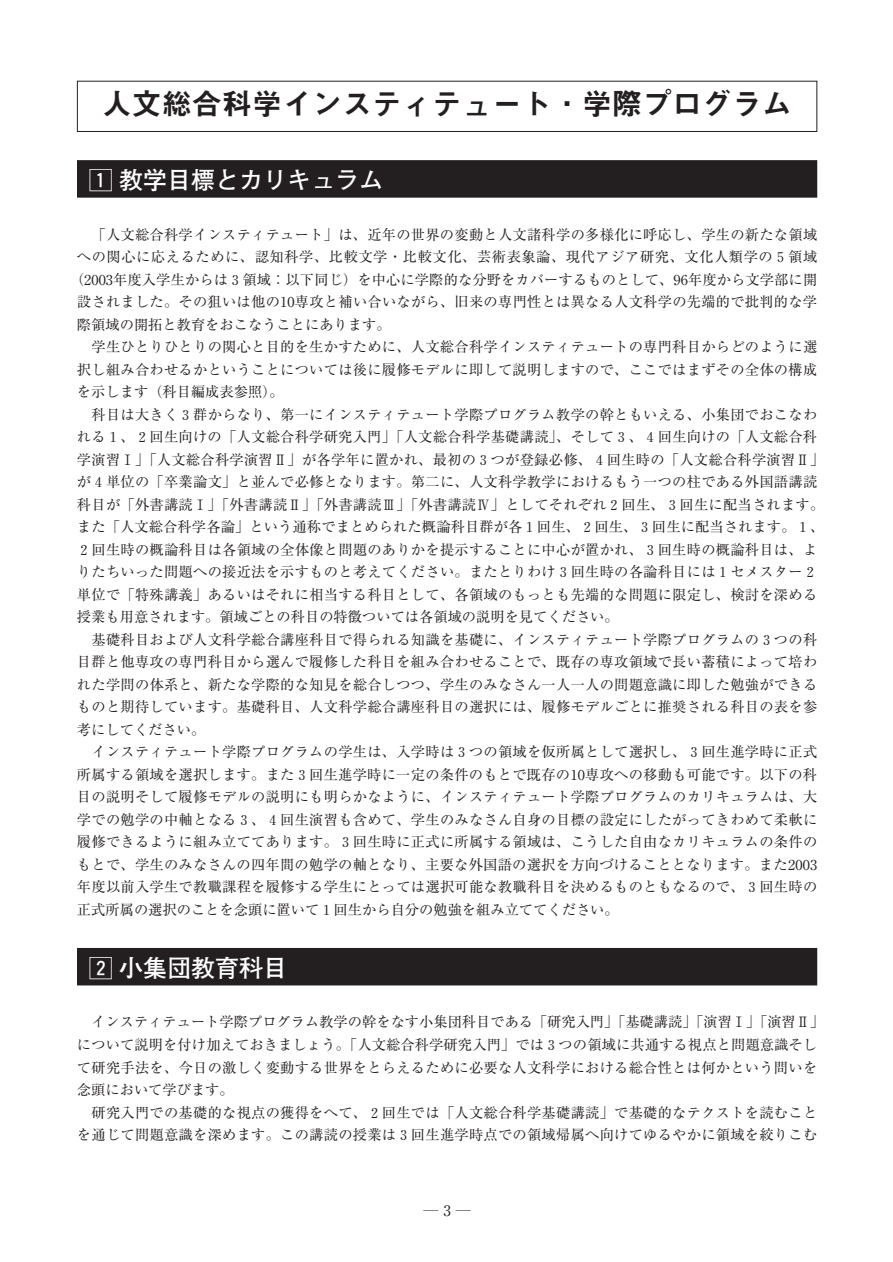
<style>
.page{position:relative;width:893px;height:1262px;background:#fff}
.page>*{position:absolute;margin:0;border:0;box-sizing:border-box;transform-origin:0 0}
.t1{font:30px "Midashi Go MB31";color:#231f20}
.t2{font:700 24px "Futo Go B101";color:#fff}
.t3{font:15px "Ryumin";color:#231f20}
.t4{font:14.25px/22.5px "Ryumin";letter-spacing:.02em;color:#231f20}
.t5{font:14.25px "Ryumin";color:#231f20}
.t6{font:14.25px "Ryumin";letter-spacing:.04em;color:#231f20}
.s1{font-family:"Ftgfr Alpha";font-weight:400}
</style>
<div class="page">
<div style="left:77px;top:160px;width:740px;height:38px;background:#231f20"></div>
<div style="left:77px;top:948px;width:740px;height:37px;background:#231f20"></div>
<div style="left:77px;top:81px;width:740px;height:51px;border:1px solid #231f20"></div>
<h1 class="t1" style="left:102px;top:93px;width:691px">人文総合科学インスティテュート・学際プログラム</h1>
<h2 class="t2" style="left:89px;top:171px;width:295px"><span class="s1">¡</span> 教学目標とカリキュラム</h2>
<p class="t4" style="left:91px;top:225px;width:727px">「人文総合科学インスティテュート」は、近年の世界の変動と人文諸科学の多様化に呼応し、学生の新たな領域</p>
<p class="t6" style="left:77px;top:252px;width:741px">への関心に応えるために、認知科学、比較文学・比較文化、芸術表象論、現代アジア研究、文化人類学の５領域</p>
<p class="t4" style="left:70px;top:270px;width:749px">（2003年度入学生からは３領域：以下同じ）を中心に学際的な分野をカバーするものとして、96年度から文学部に開</p>
<p class="t4" style="left:77px;top:292px;width:741px">設されました。その狙いは他の10専攻と補い合いながら、旧来の専門性とは異なる人文科学の先端的で批判的な学</p>
<p class="t5" style="left:77px;top:319px;width:315px">際領域の開拓と教育をおこなうことにあります。</p>
<p class="t4" style="left:91px;top:337px;width:727px">学生ひとりひとりの関心と目的を生かすために、人文総合科学インスティテュートの専門科目からどのように選</p>
<p class="t4" style="left:77px;top:360px;width:741px">択し組み合わせるかということについては後に履修モデルに即して説明しますので、ここではまずその全体の構成</p>
<p class="t5" style="left:77px;top:387px;width:208px">を示します（科目編成表参照）。</p>
<p class="t4" style="left:91px;top:405px;width:727px">科目は大きく３群からなり、第一にインスティテュート学際プログラム教学の幹ともいえる、小集団でおこなわ</p>
<p class="t4" style="left:77px;top:427px;width:741px">れる１、２回生向けの「人文総合科学研究入門」「人文総合科学基礎講読」、そして３、４回生向けの「人文総合科</p>
<p class="t4" style="left:77px;top:450px;width:748px">学演習Ⅰ」「人文総合科学演習Ⅱ」が各学年に置かれ、最初の３つが登録必修、４回生時の「人文総合科学演習Ⅱ」</p>
<p class="t4" style="left:77px;top:472px;width:741px">が４単位の「卒業論文」と並んで必修となります。第二に、人文科学教学におけるもう一つの柱である外国語講読</p>
<p class="t4" style="left:77px;top:495px;width:748px">科目が「外書講読Ⅰ」「外書講読Ⅱ」「外書講読Ⅲ」「外書講読Ⅳ」としてそれぞれ２回生、３回生に配当されます。</p>
<p class="t4" style="left:77px;top:517px;width:748px">また「人文総合科学各論」という通称でまとめられた概論科目群が各１回生、２回生、３回生に配当されます。１、</p>
<p class="t4" style="left:77px;top:540px;width:741px">２回生時の概論科目は各領域の全体像と問題のありかを提示することに中心が置かれ、３回生時の概論科目は、よ</p>
<p class="t4" style="left:77px;top:562px;width:741px">りたちいった問題への接近法を示すものと考えてください。またとりわけ３回生時の各論科目には１セメスター２</p>
<p class="t4" style="left:77px;top:585px;width:741px">単位で「特殊講義」あるいはそれに相当する科目として、各領域のもっとも先端的な問題に限定し、検討を深める</p>
<p class="t5" style="left:77px;top:612px;width:543px">授業も用意されます。領域ごとの科目の特徴ついては各領域の説明を見てください。</p>
<p class="t4" style="left:91px;top:630px;width:727px">基礎科目および人文科学総合講座科目で得られる知識を基礎に、インスティテュート学際プログラムの３つの科</p>
<p class="t4" style="left:77px;top:652px;width:741px">目群と他専攻の専門科目から選んで履修した科目を組み合わせることで、既存の専攻領域で長い蓄積によって培わ</p>
<p class="t4" style="left:77px;top:675px;width:741px">れた学問の体系と、新たな学際的な知見を総合しつつ、学生のみなさん一人一人の問題意識に即した勉強ができる</p>
<p class="t4" style="left:77px;top:697px;width:741px">ものと期待しています。基礎科目、人文科学総合講座科目の選択には、履修モデルごとに推奨される科目の表を参</p>
<p class="t5" style="left:77px;top:724px;width:130px">考にしてください。</p>
<p class="t4" style="left:91px;top:742px;width:727px">インスティテュート学際プログラムの学生は、入学時は３つの領域を仮所属として選択し、３回生進学時に正式</p>
<p class="t4" style="left:77px;top:765px;width:741px">所属する領域を選択します。また３回生進学時に一定の条件のもとで既存の10専攻への移動も可能です。以下の科</p>
<p class="t4" style="left:77px;top:787px;width:741px">目の説明そして履修モデルの説明にも明らかなように、インスティテュート学際プログラムのカリキュラムは、大</p>
<p class="t4" style="left:77px;top:810px;width:741px">学での勉学の中軸となる３、４回生演習も含めて、学生のみなさん自身の目標の設定にしたがってきわめて柔軟に</p>
<p class="t4" style="left:77px;top:832px;width:741px">履修できるように組み立ててあります。３回生時に正式に所属する領域は、こうした自由なカリキュラムの条件の</p>
<p class="t4" style="left:77px;top:855px;width:741px">もとで、学生のみなさんの四年間の勉学の軸となり、主要な外国語の選択を方向づけることとなります。また2003</p>
<p class="t4" style="left:77px;top:877px;width:741px">年度以前入学生で教職課程を履修する学生にとっては選択可能な教職科目を決めるものともなるので、３回生時の</p>
<p class="t5" style="left:77px;top:904px;width:543px">正式所属の選択のことを念頭に置いて１回生から自分の勉強を組み立ててください。</p>
<h2 class="t2" style="left:89px;top:959px;width:199px"><span class="s1">™</span> 小集団教育科目</h2>
<p class="t4" style="left:77px;top:1012px;width:748px;text-indent:14px">インスティテュート学際プログラム教学の幹をなす小集団科目である「研究入門」「基礎講読」「演習Ⅰ」「演習Ⅱ」について説明を付け加えておきましょう。「人文総合科学研究入門」では３つの領域に共通する視点と問題意識そして研究手法を、今日の激しく変動する世界をとらえるために必要な人文科学における総合性とは何かという問いを念頭において学びます。</p>
<p class="t4" style="left:77px;top:1102px;width:741px;text-align:right">研究入門での基礎的な視点の獲得をへて、２回生では「人文総合科学基礎講読」で基礎的なテクストを読むことを通じて問題意識を深めます。この講読の授業は３回生進学時点での領域帰属へ向けてゆるやかに領域を絞りこむ</p>
<p class="t3" style="left:423px;top:1205px;width:49px">―3―</p>
</div>
